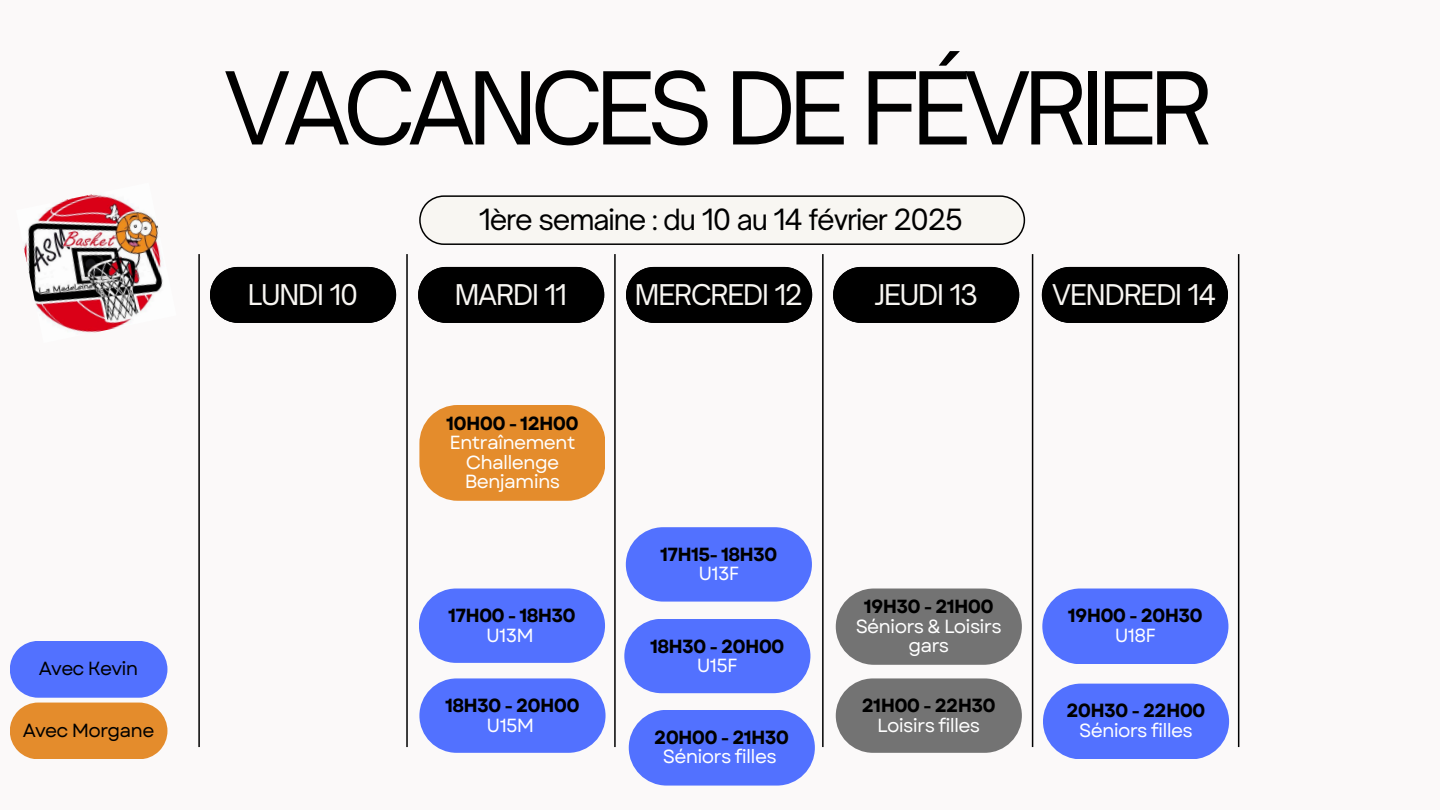
<style>
.page{position:relative;width:1440px;height:810px;background:#fbf9f9}
.page>*{position:absolute;margin:0;border:0;box-sizing:border-box;transform-origin:0 0}
.t1{font:96px "Open Sauce One";letter-spacing:-.07em;color:#000}
.t2{font:28px "Open Sauce One";letter-spacing:-.04em;color:#000}
.t3{font:27.4px "Open Sauce One";letter-spacing:-.04em;color:#f8f6f2}
.t4{font:700 19px/19.5px "Garet";letter-spacing:-.04em;color:#000;text-align:center}
.t5{font:19px/19.5px "Garet";letter-spacing:-.04em;color:#fff;text-align:center}
.t6{font:19px "Garet";letter-spacing:-.04em;color:#000}
.s1{font-weight:400;color:#fff}
.s2{font-weight:700;color:#000}
</style>
<div class="page">
<hr style="left:822px;top:254px;width:2px;height:493px;background:#000">
<hr style="left:1238px;top:254px;width:1px;height:493px;background:#000">
<hr style="left:614px;top:254px;width:2px;height:493px;background:#000">
<hr style="left:406px;top:254px;width:2px;height:493px;background:#000">
<hr style="left:198px;top:254px;width:2px;height:493px;background:#000">
<div style="left:210px;top:267px;width:186px;height:56px;background:#000"></div>
<div style="left:418px;top:267px;width:186px;height:56px;background:#000"></div>
<div style="left:626px;top:267px;width:186px;height:56px;background:#000"></div>
<div style="left:833px;top:267px;width:186px;height:56px;background:#000"></div>
<div style="left:1042px;top:267px;width:186px;height:56px;background:#000"></div>
<svg style="left:419px;top:195px;width:606px;height:50px"></svg>
<div style="left:1043px;top:684px;width:186px;height:75px;background:#5271ff;border-radius:38px"></div>
<hr style="left:1032px;top:254px;width:1px;height:493px;background:#000">
<div style="left:836px;top:678px;width:186px;height:75px;background:#737373;border-radius:37px"></div>
<div style="left:836px;top:589px;width:186px;height:76px;background:#737373;border-radius:38px"></div>
<div style="left:419px;top:678px;width:187px;height:75px;background:#5271ff;border-radius:37px"></div>
<div style="left:419px;top:589px;width:186px;height:74px;background:#5271ff;border-radius:37px"></div>
<div style="left:624px;top:619px;width:186px;height:74px;background:#5271ff;border-radius:37px"></div>
<div style="left:626px;top:527px;width:186px;height:75px;background:#5271ff;border-radius:37px"></div>
<div style="left:1042px;top:589px;width:186px;height:75px;background:#5271ff;border-radius:38px"></div>
<div style="left:629px;top:710px;width:186px;height:76px;background:#5271ff;border-radius:38px"></div>
<svg style="left:10px;top:641px;width:157px;height:118px;background:#a58ca0"></svg>
<img style="left:24px;top:194px;width:139px;height:139px">
<svg style="left:419px;top:405px;width:186px;height:96px;background:#e5943b"></svg>
<p class="t6" style="left:39px;top:655px;width:101px">Avec Kevin</p>
<h2 class="t6" style="left:23px;top:717px;width:133px">Avec Morgane</h2>
<p class="t1" style="left:224px;top:48px;width:991px">VACANCES DE FÉVRIER</p>
<p class="t2" style="left:479px;top:202px;width:486px">1ère semaine : du 10 au 14 février 2025</p>
<p class="t3" style="left:248px;top:278px;width:112px">LUNDI 10</p>
<p class="t3" style="left:455px;top:278px;width:114px">MARDI 11</p>
<h1 class="t3" style="left:635px;top:278px;width:169px">MERCREDI 12</h1>
<h2 class="t3" style="left:875px;top:278px;width:105px">JEUDI 13</h2>
<p class="t3" style="left:1052px;top:278px;width:165px">VENDREDI 14</p>
<p class="t4" style="left:446px;top:413px;width:134px">10H00 - 12H00</p>
<p class="t5" style="left:449px;top:433px;width:127px">Entraînement<br>Challenge<br>Benjamins</p>
<p class="t4" style="left:448px;top:606px;width:129px">17H00 - 18H30<br><span class="s1">U13M</span></p>
<h4 class="t4" style="left:445px;top:696px;width:136px">18H30 - 20H00<br><span class="s1">U15M</span></h4>
<h4 class="t4" style="left:660px;top:545px;width:119px">17H15- 18H30<br><span class="s1">U13F</span></h4>
<h2 class="t4" style="left:650px;top:636px;width:136px">18H30 - 20H00<br><span class="s1">U15F</span></h2>
<p class="t4" style="left:654px;top:727px;width:137px">20H00 - 21H30</p>
<p class="t5" style="left:663px;top:747px;width:115px">Séniors filles</p>
<p class="t4" style="left:864px;top:597px;width:131px">19H30 - 21H00</p>
<h4 class="t5" style="left:856px;top:616px;width:148px">Séniors &amp; Loisirs gars</h4>
<p class="t5" style="left:862px;top:696px;width:135px"><span class="s2">21H00 - 22H30<br></span>Loisirs filles</p>
<h4 class="t4" style="left:1068px;top:606px;width:137px">19H00 - 20H30<br><span class="s1">U18F</span></h4>
<h3 class="t4" style="left:1066px;top:701px;width:141px">20H30 - 22H00</h3>
<h2 class="t5" style="left:1079px;top:721px;width:115px">Séniors filles</h2>
</div>
